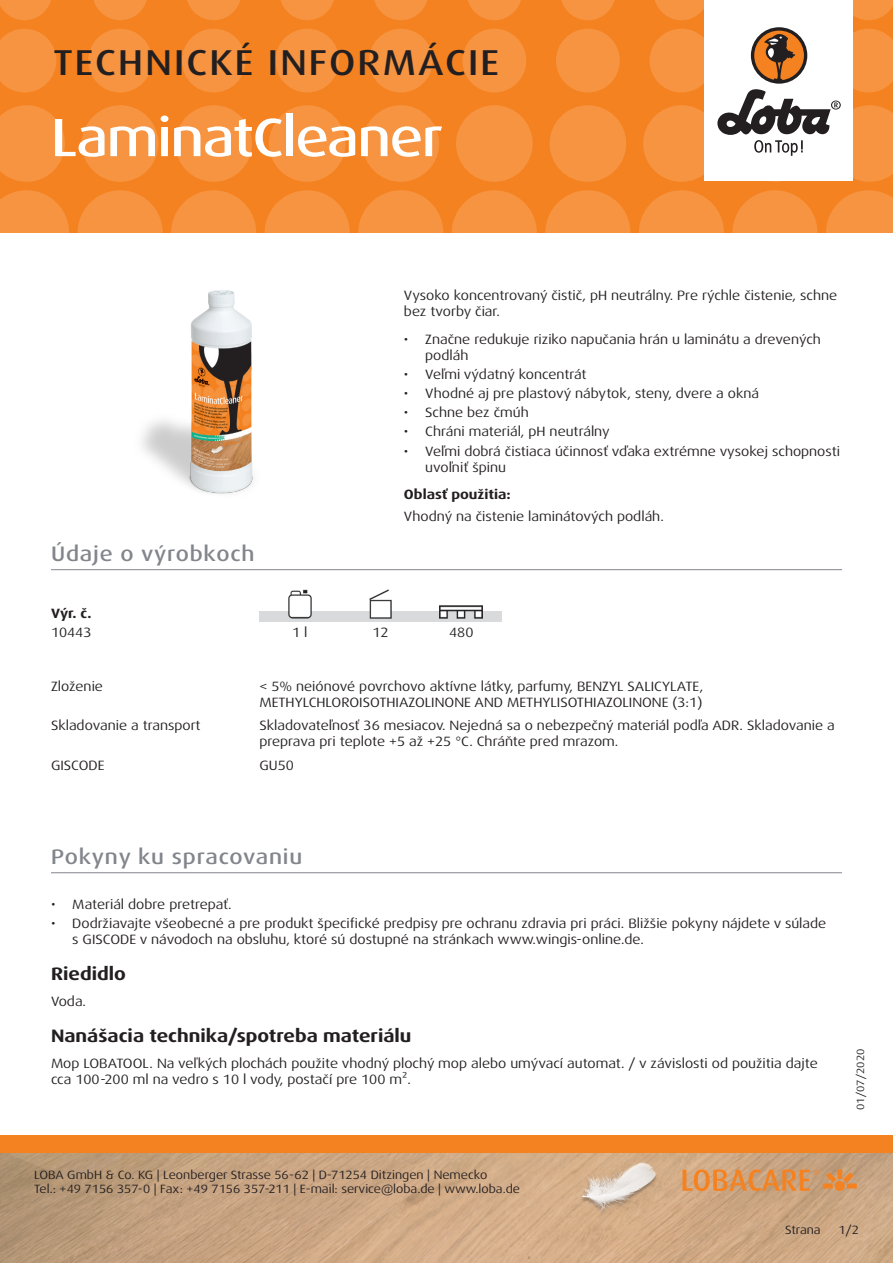
<style>
.page{position:relative;width:893px;height:1263px;background:#fff}
.page>*{position:absolute;margin:0;border:0;box-sizing:border-box;transform-origin:0 0}
.t1{font:500 expanded 54px "Dax Pro";letter-spacing:-.025em;color:#fff}
.t2{font:500 expanded 36px "Dax Pro";letter-spacing:.06em;color:#231f20}
.Titel_grau{font:500 expanded 21px "Dax Pro";letter-spacing:.04em;color:#82858b}
.t3{font:700 expanded 18px "Dax Pro";color:#231f20}
.Text{font:expanded 13.5px/16.2px "Dax Pro";color:#231f20}
.Text_Bold{font:700 expanded 13.5px "Dax Pro";color:#231f20}
.Text_zentriert{font:expanded 13.5px "Dax Pro";color:#231f20}
.t4{font:expanded 12px/14.4px "Dax Pro";color:#231f20}
.t5{font:expanded 10.5px "Dax Pro";color:#231f20}
</style>
<div class="page">
<div style="left:0;top:0;width:893px;height:233px;background:#f58220"></div>
<svg style="left:0;top:190px;width:69px;height:43px"></svg>
<svg style="left:78px;top:190px;width:85px;height:85px;fill:#f69441"></svg>
<svg style="left:171px;top:190px;width:85px;height:85px;fill:#f69441"></svg>
<svg style="left:265px;top:190px;width:85px;height:85px;fill:#f69441"></svg>
<svg style="left:358px;top:190px;width:85px;height:85px;fill:#f69441"></svg>
<svg style="left:545px;top:190px;width:85px;height:85px;fill:#f69441"></svg>
<svg style="left:452px;top:190px;width:85px;height:85px;fill:#f69441"></svg>
<svg style="left:732px;top:190px;width:85px;height:85px;fill:#f69441"></svg>
<svg style="left:639px;top:190px;width:85px;height:85px;fill:#f69441"></svg>
<svg style="left:826px;top:190px;width:67px;height:43px"></svg>
<svg style="left:0;top:105px;width:65px;height:77px"></svg>
<svg style="left:82px;top:105px;width:76px;height:77px"></svg>
<svg style="left:175px;top:105px;width:77px;height:77px"></svg>
<svg style="left:269px;top:105px;width:76px;height:77px"></svg>
<svg style="left:456px;top:105px;width:77px;height:77px"></svg>
<svg style="left:362px;top:105px;width:77px;height:77px"></svg>
<svg style="left:550px;top:105px;width:76px;height:77px"></svg>
<svg style="left:0;top:29px;width:56px;height:63px"></svg>
<svg style="left:182px;top:29px;width:64px;height:63px"></svg>
<svg style="left:88px;top:29px;width:64px;height:63px"></svg>
<svg style="left:275px;top:29px;width:64px;height:63px"></svg>
<svg style="left:462px;top:29px;width:64px;height:63px"></svg>
<svg style="left:369px;top:29px;width:64px;height:63px"></svg>
<svg style="left:556px;top:29px;width:64px;height:63px"></svg>
<svg style="left:0;top:0;width:51px;height:20px"></svg>
<svg style="left:187px;top:0;width:53px;height:20px"></svg>
<svg style="left:468px;top:0;width:53px;height:20px"></svg>
<svg style="left:655px;top:0;width:49px;height:20px"></svg>
<svg style="left:93px;top:0;width:54px;height:20px"></svg>
<svg style="left:374px;top:0;width:54px;height:20px"></svg>
<svg style="left:281px;top:0;width:53px;height:20px"></svg>
<svg style="left:561px;top:0;width:54px;height:20px"></svg>
<svg style="left:853px;top:0;width:40px;height:20px"></svg>
<img style="left:0;top:1152px;width:893px;height:111px">
<div style="left:0;top:1135px;width:893px;height:17px;background:#f58220"></div>
<div style="left:704px;top:0;width:149px;height:181px;background:#fff"></div>
<svg style="left:643px;top:29px;width:250px;height:153px"></svg>
<img style="left:578px;top:1161px;width:82px;height:81px">
<svg style="left:682px;top:1169px;width:175px;height:22px;background:#d9965a"></svg>
<hr style="left:51px;top:872px;width:791px;height:1px;background:#82858b">
<hr style="left:51px;top:569px;width:791px;height:1px;background:#82858b">
<img style="left:288px;top:589px;width:195px;height:22px">
<img style="left:259px;top:611px;width:243px;height:11px">
<img style="left:106px;top:272px;width:216px;height:222px">
<h2 class="t2" style="left:53px;top:40px;width:447px">TECHNICKÉ INFORMÁCIE</h2>
<p class="t1" style="left:51px;top:103px;width:393px">LaminatCleaner</p>
<p class="Titel_grau" style="left:51px;top:540px;width:205px">Údaje o výrobkoch</p>
<p class="Text" style="left:404px;top:287px;width:435px">Vysoko koncentrovaný čistič, pH neutrálny. Pre rýchle čistenie, schne bez tvorby čiar.</p>
<p class="Text" style="left:425px;top:331px;width:397px;text-indent:-21px">• Značne redukuje riziko napučania hrán u laminátu a drevených podláh</p>
<p class="Text" style="left:404px;top:366px;width:184px">• Veľmi výdatný koncentrát</p>
<p class="Text" style="left:404px;top:385px;width:357px">• Vhodné aj pre plastový nábytok, steny, dvere a okná</p>
<p class="Text" style="left:404px;top:405px;width:126px">• Schne bez čmúh</p>
<p class="Text" style="left:404px;top:424px;width:207px">• Chráni materiál, pH neutrálny</p>
<p class="Text" style="left:425px;top:443px;width:416px;text-indent:-21px">• Veľmi dobrá čistiaca účinnosť vďaka extrémne vysokej schopnosti uvoľniť špinu</p>
<p class="Text_Bold" style="left:404px;top:486px;width:108px">Oblasť použitia:</p>
<p class="Text" style="left:404px;top:508px;width:261px">Vhodný na čistenie laminátových podláh.</p>
<p class="Text_Bold" style="left:51px;top:604px;width:42px">Výr. č.</p>
<p class="Text" style="left:51px;top:624px;width:42px">10443</p>
<p class="Text_zentriert" style="left:292px;top:623px;width:17px">1 l</p>
<p class="Text_zentriert" style="left:372px;top:623px;width:18px">12</p>
<p class="Text_zentriert" style="left:449px;top:623px;width:26px">480</p>
<p class="Text" style="left:51px;top:678px;width:54px">Zloženie</p>
<p class="Text" style="left:259px;top:678px;width:445px">&lt; 5% neiónové povrchovo aktívne látky, parfumy, BENZYL SALICYLATE,<br>METHYLCHLOROISOTHIAZOLINONE AND METHYLISOTHIAZOLINONE (3:1)</p>
<p class="Text" style="left:51px;top:718px;width:151px">Skladovanie a transport</p>
<p class="Text" style="left:259px;top:718px;width:577px">Skladovateľnosť 36 mesiacov. Nejedná sa o nebezpečný materiál podľa ADR. Skladovanie a preprava pri teplote +5 až +25 °C. Chráňte pred mrazom.</p>
<p class="Text" style="left:51px;top:757px;width:55px">GISCODE</p>
<p class="Text" style="left:259px;top:757px;width:36px">GU50</p>
<p class="Titel_grau" style="left:51px;top:843px;width:253px">Pokyny ku spracovaniu</p>
<p class="Text" style="left:51px;top:896px;width:182px">• Materiál dobre pretrepať.</p>
<p class="Text" style="left:72px;top:915px;width:755px;text-indent:-21px">• Dodržiavajte všeobecné a pre produkt špecifické predpisy pre ochranu zdravia pri práci. Bližšie pokyny nájdete v súlade s GISCODE v návodoch na obsluhu, ktoré sú dostupné na stránkach www.wingis-online.de.</p>
<p class="t3" style="left:51px;top:962px;width:77px">Riedidlo</p>
<p class="Text" style="left:51px;top:993px;width:37px">Voda.</p>
<p class="t3" style="left:51px;top:1024px;width:362px">Nanášacia technika/spotreba materiálu</p>
<p class="Text" style="left:51px;top:1055px;width:768px">Mop LOBATOOL. Na veľkých plochách použite vhodný plochý mop alebo umývací automat. / v závislosti od použitia dajte cca 100-200 ml na vedro s 10 l vody, postačí pre 100 m².</p>
<p class="t4" style="left:34px;top:1167px;width:487px">LOBA GmbH &amp; Co. KG | Leonberger Strasse 56-62 | D-71254 Ditzingen | Nemecko<br>Tel.: +49 7156 357-0 | Fax: +49 7156 357-211 | E-mail: service@loba.de | www.loba.de</p>
<p class="t5" style="left:854px;top:1110px;width:63px;rotate:-90deg">01/07/2020</p>
<p class="t4" style="left:785px;top:1223px;width:37px">Strana</p>
<p class="t4" style="left:838px;top:1223px;width:22px">1/2</p>
</div>
